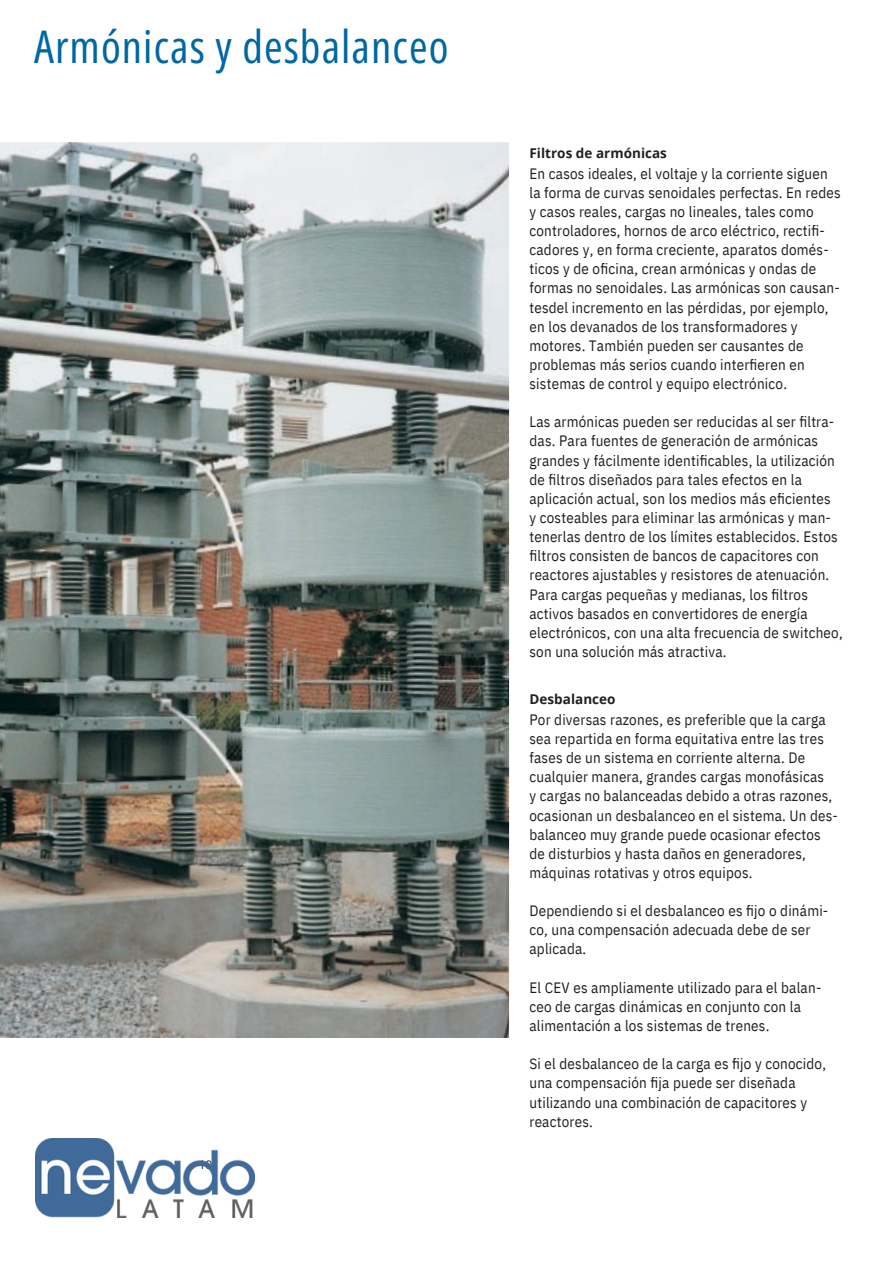
<style>
.page{position:relative;width:893px;height:1264px;background:#fff}
.page>*{position:absolute;margin:0;border:0;box-sizing:border-box;transform-origin:0 0}
.t1{font:45px "Open Sans Condensed";letter-spacing:.025em;color:#0067a5}
.t2{font:15px/19.2px "IBM Plex Sans Cond";letter-spacing:.015em;color:#231f20}
.t3{font:700 13.5px "Open Sans";color:#231f20}
.t4{font:12px "Open Sans";color:#231f20}
</style>
<div class="page">
<img style="left:0;top:142px;width:509px;height:895px">
<img style="left:35px;top:1138px;width:219px;height:78px">
<h2 class="t1" style="left:34px;top:15px;width:416px">Armónicas y desbalanceo</h2>
<h2 class="t4" style="left:199px;top:1155px;width:15px">10</h2>
<p class="t3" style="left:529px;top:143px;width:139px">Filtros de armónicas</p>
<h2 class="t2" style="left:529px;top:163px;width:313px">En casos ideales, el voltaje y la corriente siguen la forma de curvas senoidales perfectas. En redes y casos reales, cargas no lineales, tales como controladores, hornos de arco eléctrico, rectifi&shy;cadores y, en forma creciente, aparatos domés&shy;ticos y de oficina, crean armónicas y ondas de formas no senoidales. Las armónicas son causan&shy;tesdel incremento en las pérdidas, por ejemplo, en los devanados de los transformadores y motores. También pueden ser causantes de problemas más serios cuando interfieren en sistemas de control y equipo electrónico.</h2>
<h2 class="t2" style="left:529px;top:412px;width:315px">Las armónicas pueden ser reducidas al ser filtra&shy;das. Para fuentes de generación de armónicas grandes y fácilmente identificables, la utilización de filtros diseñados para tales efectos en la aplicación actual, son los medios más eficientes<br>y costeables para eliminar las armónicas y man&shy;tenerlas dentro de los límites establecidos. Estos filtros consisten de bancos de capacitores con reactores ajustables y resistores de atenuación.<br>Para cargas pequeñas y medianas, los filtros activos basados en convertidores de energía electrónicos, con una alta frecuencia de switcheo, son una solución más atractiva.</h2>
<p class="t3" style="left:529px;top:689px;width:88px">Desbalanceo</p>
<p class="t2" style="left:529px;top:709px;width:310px">Por diversas razones, es preferible que la carga sea repartida en forma equitativa entre las tres fases de un sistema en corriente alterna. De cualquier manera, grandes cargas monofásicas<br>y cargas no balanceadas debido a otras razones, ocasionan un desbalanceo en el sistema. Un des&shy;balanceo muy grande puede ocasionar efectos de disturbios y hasta daños en generadores, máquinas rotativas y otros equipos.</p>
<h2 class="t2" style="left:529px;top:901px;width:300px">Dependiendo si el desbalanceo es fijo o dinámi&shy;co, una compensación adecuada debe de ser aplicada.</h2>
<h2 class="t2" style="left:529px;top:977px;width:293px">El CEV es ampliamente utilizado para el balan&shy;ceo de cargas dinámicas en conjunto con la alimentación a los sistemas de trenes.</h2>
<p class="t2" style="left:529px;top:1054px;width:298px">Si el desbalanceo de la carga es fijo y conocido, una compensación fija puede ser diseñada utilizando una combinación de capacitores y reactores.</p>
</div>
